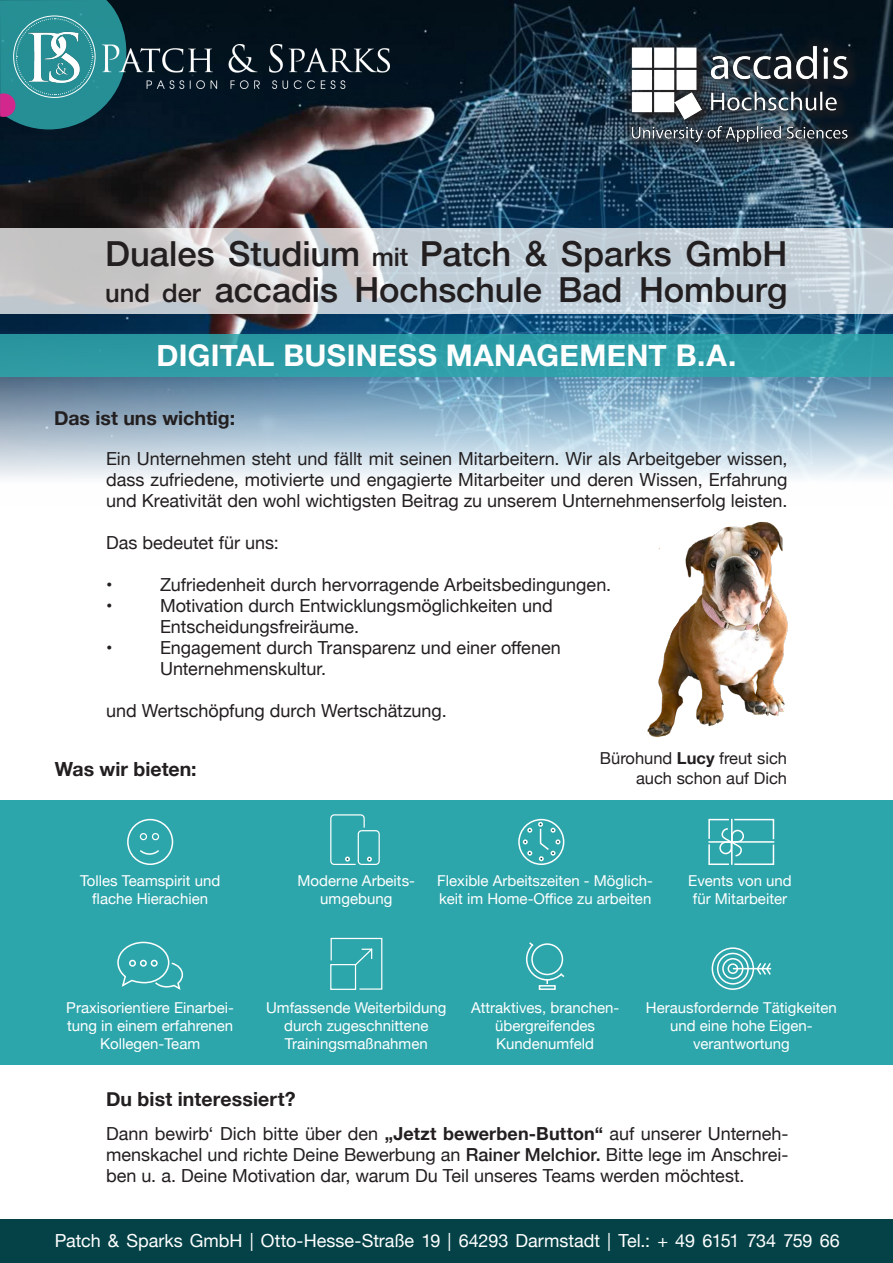
<style>
.page{position:relative;width:893px;height:1263px;background:#fff}
.page>*{position:absolute;margin:0;border:0;box-sizing:border-box;transform-origin:0 0}
.t1{font:500 34.5px "Helvetica Neue";letter-spacing:-.005em;color:#231f20}
.t2{font:700 29.85px "Helvetica Neue";letter-spacing:.01em;color:#fff}
.t3{font:700 19.5px "Helvetica Neue";color:#231f20}
.t4{font:18px/21px "Helvetica Neue";color:#231f20;text-align:justify}
.t5{font:18px "Helvetica Neue";color:#fff}
.t6{font:16.5px/19.8px "Helvetica Neue";color:#231f20;text-align:right}
.t7{font:15px/18px "Helvetica Neue";color:#fff;text-align:center}
.s1{font-size:25.5px}
.s2{font-weight:700}
.s3{font-weight:500}
</style>
<div class="page">
<img style="left:0;top:0;width:893px;height:478px">
<svg style="left:0;top:0;width:126px;height:129px;background:#2b7f88"></svg>
<img style="left:26px;top:29px;width:57px;height:56px">
<img style="left:103px;top:45px;width:286px;height:44px">
<div style="left:0;top:1220px;width:893px;height:43px;background:#044247"></div>
<img style="left:647px;top:522px;width:141px;height:216px">
<svg style="left:647px;top:611px;width:40px;height:50px"></svg>
<div style="left:0;top:800px;width:893px;height:265px;background:#2da6ab"></div>
<div style="left:127px;top:819px;width:46px;height:46px;border:2px solid #fff;border-radius:50%"></div>
<div style="left:140px;top:833px;width:7px;height:7px;border:1px solid #fff;border-radius:50%"></div>
<div style="left:152px;top:833px;width:7px;height:7px;border:1px solid #fff;border-radius:50%"></div>
<svg style="left:140px;top:850px;width:19px;height:5px"></svg>
<div style="left:358px;top:830px;width:22px;height:35px;border:1px solid #fff;border-radius:3px"></div>
<svg style="left:330px;top:814px;width:42px;height:51px"></svg>
<svg style="left:330px;top:937px;width:53px;height:53px"></svg>
<div style="left:518px;top:819px;width:46px;height:46px;border:2px solid #fff;border-radius:50%"></div>
<svg style="left:527px;top:851px;width:5px;height:5px"></svg>
<svg style="left:523px;top:839px;width:5px;height:5px"></svg>
<svg style="left:527px;top:828px;width:5px;height:5px"></svg>
<svg style="left:538px;top:822px;width:22px;height:39px"></svg>
<svg style="left:117px;top:941px;width:67px;height:49px"></svg>
<div style="left:712px;top:947px;width:42px;height:43px;border:2px solid #fff;border-radius:50%"></div>
<div style="left:717px;top:953px;width:32px;height:31px;border:2px solid #fff;border-radius:50%"></div>
<div style="left:722px;top:958px;width:21px;height:21px;border:2px solid #fff;border-radius:50%"></div>
<div style="left:727px;top:963px;width:11px;height:11px;border:2px solid #fff;border-radius:50%"></div>
<hr style="left:733px;top:968px;width:38px;height:1px;background:#fff">
<svg style="left:755px;top:963px;width:17px;height:12px"></svg>
<svg style="left:708px;top:818px;width:67px;height:47px"></svg>
<svg style="left:526px;top:942px;width:39px;height:42px"></svg>
<div style="left:539px;top:985px;width:17px;height:5px;border:2px solid #fff"></div>
<svg style="left:0;top:229px;width:893px;height:85px;background:#c7ced4"></svg>
<div style="left:0;top:334px;width:893px;height:42px;background:#2e9ca6"></div>
<svg style="left:629px;top:43px;width:233px;height:113px"></svg>
<svg style="left:622px;top:36px;width:235px;height:117px;background:#1b2f3e"></svg>
<img style="left:632px;top:45px;width:216px;height:98px">
<p class="t1" style="left:105px;top:226px;width:684px">Duales Studium <span class="s1">mit</span> Patch &amp; Sparks GmbH</p>
<p class="t1" style="left:105px;top:262px;width:684px"><span class="s1">und der</span> accadis Hochschule Bad Homburg</p>
<p class="t2" style="left:156px;top:332px;width:582px">DIGITAL BUSINESS MANAGEMENT B.A.</p>
<p class="t3" style="left:54px;top:403px;width:183px">Das ist uns wichtig:</p>
<p class="t4" style="left:106px;top:449px;width:683px">Ein Unternehmen steht und fällt mit seinen Mitarbeitern. Wir als Arbeitgeber wissen, dass zufriedene, motivierte und engagierte Mitarbeiter und deren Wissen, Erfahrung und Kreativität den wohl wichtigsten Beitrag zu unserem Unternehmenserfolg leisten.</p>
<p class="t4" style="left:106px;top:533px;width:174px">Das bedeutet für uns:</p>
<p class="t4" style="left:106px;top:575px;width:8px">•</p>
<p class="t4" style="left:160px;top:575px;width:453px">Zufriedenheit durch hervorragende Arbeitsbedingungen.</p>
<p class="t4" style="left:106px;top:596px;width:8px">•</p>
<p class="t4" style="left:160px;top:596px;width:394px">Motivation durch Entwicklungsmöglichkeiten und</p>
<p class="t4" style="left:160px;top:617px;width:200px">Entscheidungsfreiräume.</p>
<p class="t4" style="left:106px;top:638px;width:8px">•</p>
<p class="t4" style="left:160px;top:638px;width:402px">Engagement durch Transparenz und einer offenen</p>
<p class="t4" style="left:160px;top:659px;width:168px">Unternehmenskultur.</p>
<p class="t4" style="left:106px;top:701px;width:342px">und Wertschöpfung durch Wertschätzung.</p>
<p class="t3" style="left:55px;top:754px;width:143px">Was wir bieten:</p>
<p class="t6" style="left:600px;top:749px;width:189px">Bürohund <span class="s2">Lucy</span> freut sich auch schon auf Dich</p>
<p class="t7" style="left:80px;top:872px;width:142px">Tolles Teamspirit und flache Hierachien</p>
<p class="t7" style="left:298px;top:872px;width:119px">Moderne Arbeits&shy;umgebung</p>
<p class="t7" style="left:437px;top:872px;width:217px;text-align:left">Flexible Arbeitszeiten - Möglich&shy;keit im Home-Office zu arbeiten</p>
<p class="t7" style="left:688px;top:872px;width:105px">Events von und für Mitarbeiter</p>
<p class="t7" style="left:66px;top:999px;width:169px;text-align:left">Praxisorientiere Einarbei&shy;tung in einem erfahrenen</p>
<p class="t7" style="left:100px;top:1035px;width:102px">Kollegen-Team</p>
<p class="t7" style="left:266px;top:999px;width:182px">Umfassende Weiterbildung durch zugeschnittene</p>
<p class="t7" style="left:285px;top:1035px;width:144px">Trainingsmaßnahmen</p>
<p class="t7" style="left:471px;top:999px;width:150px">Attraktives, branchen&shy;übergreifendes</p>
<p class="t7" style="left:496px;top:1035px;width:99px">Kundenumfeld</p>
<p class="t7" style="left:646px;top:999px;width:192px">Herausfordernde Tätigkeiten und eine hohe Eigen-</p>
<p class="t7" style="left:693px;top:1035px;width:98px">verantwortung</p>
<p class="t3" style="left:106px;top:1084px;width:191px">Du bist interessiert?</p>
<p class="t4" style="left:106px;top:1124px;width:684px">Dann bewirb‘ Dich bitte über den <span class="s2">„Jetzt bewerben-Button“</span> auf unserer Unterneh&shy;menskachel und richte Deine Bewerbung an <span class="s3">Rainer Melchior.</span> Bitte lege im Anschrei&shy;ben u. a. Deine Motivation dar, warum Du Teil unseres Teams werden möchtest.</p>
<p class="t5" style="left:55px;top:1228px;width:787px">Patch &amp; Sparks GmbH | Otto-Hesse-Straße 19 | 64293 Darmstadt | Tel.: + 49 6151 734 759 66</p>
</div>
